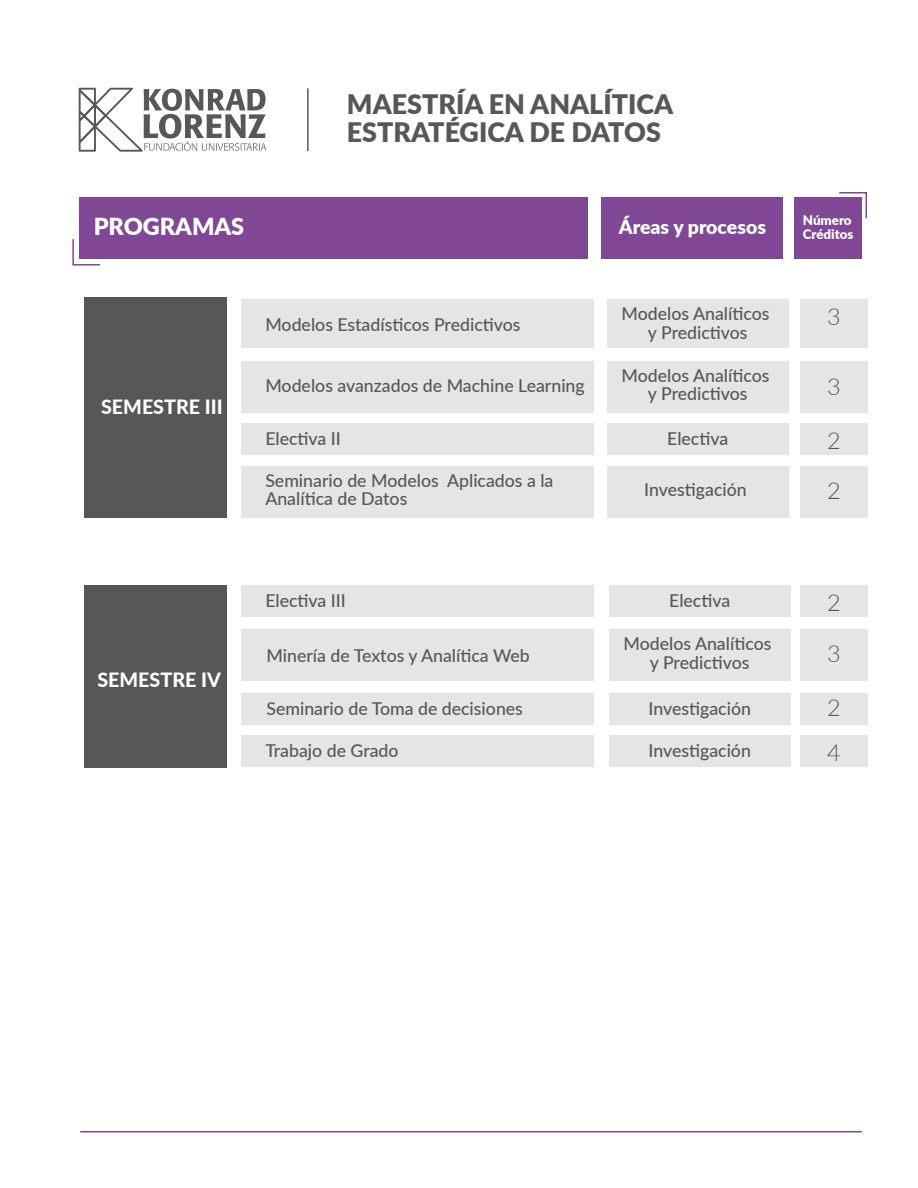
<style>
.page{position:relative;width:918px;height:1188px;background:#fff}
.page>*{position:absolute;margin:0;border:0;box-sizing:border-box;transform-origin:0 0}
.t1{font:900 26.85px/28px "Lato";color:#575756}
.t2{font:900 23.55px "Lato";color:#fff}
.t3{font:300 23.4px "Lato";color:#575756}
.t4{font:800 19.65px "Lato";color:#fff}
.t5{font:900 19.5px "Lato";color:#fff}
.t6{font:500 17.7px/18.6px "Lato";color:#575756;text-align:center}
.t7{font:900 13.2px "Lato";color:#fff}
</style>
<div class="page">
<div style="left:241px;top:299px;width:353px;height:49px;background:#e5e5e5"></div>
<div style="left:607px;top:299px;width:181px;height:49px;background:#e5e5e5"></div>
<div style="left:800px;top:299px;width:68px;height:49px;background:#e5e5e5"></div>
<div style="left:85px;top:297px;width:142px;height:221px;background:#575756"></div>
<div style="left:241px;top:361px;width:353px;height:51px;background:#e5e5e5"></div>
<div style="left:607px;top:361px;width:181px;height:51px;background:#e5e5e5"></div>
<div style="left:800px;top:361px;width:68px;height:51px;background:#e5e5e5"></div>
<div style="left:609px;top:629px;width:181px;height:52px;background:#e5e5e5"></div>
<div style="left:241px;top:466px;width:353px;height:52px;background:#e5e5e5"></div>
<div style="left:607px;top:466px;width:181px;height:52px;background:#e5e5e5"></div>
<div style="left:800px;top:466px;width:68px;height:52px;background:#e5e5e5"></div>
<div style="left:241px;top:629px;width:353px;height:52px;background:#e5e5e5"></div>
<div style="left:800px;top:629px;width:68px;height:52px;background:#e5e5e5"></div>
<div style="left:241px;top:694px;width:353px;height:31px;background:#e5e5e5"></div>
<div style="left:609px;top:694px;width:181px;height:31px;background:#e5e5e5"></div>
<div style="left:800px;top:694px;width:68px;height:31px;background:#e5e5e5"></div>
<div style="left:84px;top:585px;width:142px;height:183px;background:#575756"></div>
<div style="left:241px;top:736px;width:353px;height:31px;background:#e5e5e5"></div>
<div style="left:609px;top:736px;width:181px;height:31px;background:#e5e5e5"></div>
<div style="left:800px;top:736px;width:68px;height:31px;background:#e5e5e5"></div>
<div style="left:241px;top:424px;width:353px;height:31px;background:#e5e5e5"></div>
<div style="left:607px;top:424px;width:181px;height:31px;background:#e5e5e5"></div>
<div style="left:800px;top:424px;width:68px;height:31px;background:#e5e5e5"></div>
<div style="left:241px;top:586px;width:353px;height:31px;background:#e5e5e5"></div>
<div style="left:609px;top:586px;width:181px;height:31px;background:#e5e5e5"></div>
<div style="left:800px;top:586px;width:68px;height:31px;background:#e5e5e5"></div>
<svg style="left:79px;top:88px;width:187px;height:64px"></svg>
<hr style="left:307px;top:88px;width:2px;height:63px;background:#575756">
<div style="left:79px;top:197px;width:509px;height:62px;background:#7f4794"></div>
<svg style="left:72px;top:239px;width:29px;height:27px"></svg>
<div style="left:794px;top:197px;width:68px;height:62px;background:#7f4794"></div>
<svg style="left:839px;top:192px;width:28px;height:27px"></svg>
<div style="left:602px;top:197px;width:181px;height:62px;background:#7f4794"></div>
<hr style="left:80px;top:1131px;width:782px;height:1px;background:#7f4794">
<h1 class="t1" style="left:347px;top:89px;width:328px">MAESTRÍA EN ANALÍTICA<br>ESTRATÉGICA DE DATOS</h1>
<h2 class="t2" style="left:94px;top:209px;width:152px">PROGRAMAS</h2>
<p class="t7" style="left:803px;top:210px;width:50px">Número</p>
<p class="t5" style="left:619px;top:213px;width:149px">Áreas y procesos</p>
<p class="t7" style="left:803px;top:224px;width:52px">Créditos</p>
<p class="t4" style="left:101px;top:393px;width:123px">SEMESTRE III</p>
<p class="t4" style="left:97px;top:665px;width:125px">SEMESTRE IV</p>
<p class="t6" style="left:265px;top:314px;width:257px">Modelos Estadísticos Predictivos</p>
<p class="t6" style="left:622px;top:304px;width:149px">Modelos Analíticos y Predictivos</p>
<h3 class="t3" style="left:827px;top:300px;width:15px">3</h3>
<p class="t6" style="left:265px;top:376px;width:321px">Modelos avanzados de Machine Learning</p>
<p class="t6" style="left:622px;top:365px;width:149px">Modelos Analíticos y Predictivos</p>
<h3 class="t3" style="left:827px;top:370px;width:15px">3</h3>
<p class="t6" style="left:265px;top:428px;width:77px">Electiva II</p>
<p class="t6" style="left:667px;top:428px;width:63px">Electiva</p>
<h3 class="t3" style="left:827px;top:424px;width:15px">2</h3>
<p class="t6" style="left:265px;top:470px;width:290px;text-align:left">Seminario de Modelos Aplicados a la<br>Analítica de Datos</p>
<p class="t6" style="left:644px;top:479px;width:104px">Investigación</p>
<h3 class="t3" style="left:827px;top:474px;width:15px">2</h3>
<p class="t6" style="left:265px;top:590px;width:82px">Electiva III</p>
<p class="t6" style="left:669px;top:590px;width:63px">Electiva</p>
<h3 class="t3" style="left:827px;top:586px;width:15px">2</h3>
<p class="t6" style="left:624px;top:634px;width:149px">Modelos Analíticos y Predictivos</p>
<p class="t6" style="left:266px;top:646px;width:265px">Minería de Textos y Analítica Web</p>
<h3 class="t3" style="left:827px;top:637px;width:15px">3</h3>
<p class="t6" style="left:266px;top:698px;width:258px">Seminario de Toma de decisiones</p>
<p class="t6" style="left:649px;top:698px;width:104px">Investigación</p>
<h3 class="t3" style="left:827px;top:692px;width:15px">2</h3>
<p class="t6" style="left:265px;top:740px;width:135px">Trabajo de Grado</p>
<p class="t6" style="left:648px;top:740px;width:104px">Investigación</p>
<h3 class="t3" style="left:827px;top:736px;width:15px">4</h3>
</div>
